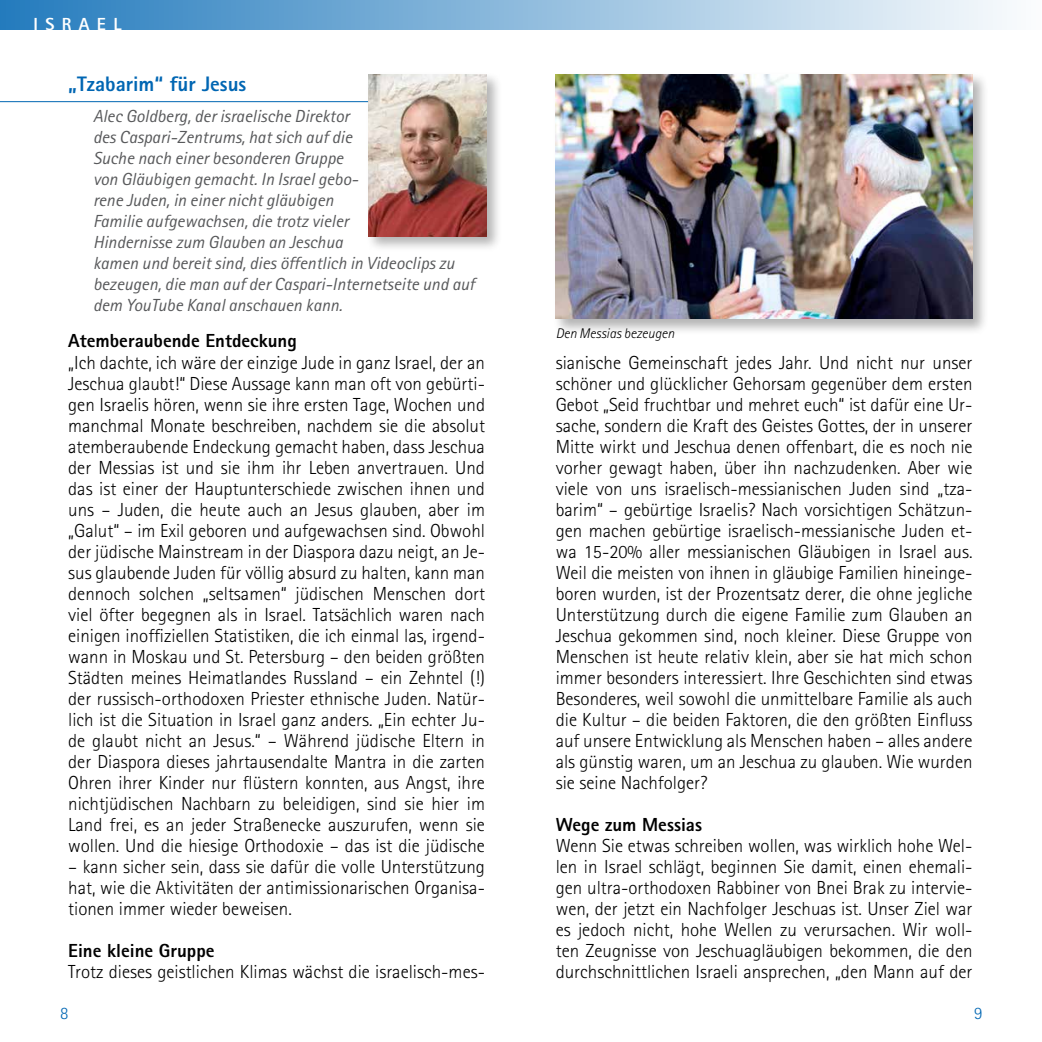
<style>
.page{position:relative;width:1042px;height:1042px;background:#fff}
.page>*{position:absolute;margin:0;border:0;box-sizing:border-box;transform-origin:0 0}
.t1{font:800 21px "Agfa Rotis Sans Serif";color:#0066b3}
.t2{font:300 18.9px/21px "Agfa Rotis Sans Serif";color:#000;text-align:justify}
.t3{font:800 18.9px "Agfa Rotis Sans Serif";color:#000}
.t4{font:italic 17.5px/21px "Agfa Rotis Sans Serif";color:#58595b}
.t5{font:800 17.5px "Agfa Rotis Sans Serif";letter-spacing:.42em;color:#fff}
.t6{font:300 17.5px "Agfa Rotis Sans Serif";color:#0066b3}
.t7{font:italic 300 14px "Agfa Rotis Sans Serif";color:#000}
</style>
<div class="page">
<div style="left:0;top:0;width:1042px;height:30px;background:linear-gradient(to right,#247bbd,#fbfcfd)"></div>
<div style="left:553px;top:72px;width:436px;height:263px;background:#000;opacity:.3"></div>
<img style="left:556px;top:74px;width:416px;height:244px">
<hr style="left:0;top:101px;width:486px;height:1px;background:#0066b3">
<div style="left:365px;top:72px;width:138px;height:181px;background:#000;opacity:.3"></div>
<img style="left:368px;top:74px;width:118px;height:162px">
<p class="t5" style="left:33px;top:13px;width:89px">ISRAEL</p>
<p class="t1" style="left:68px;top:70px;width:180px">„Tzabarim“ für Jesus</p>
<p class="t4" style="left:93px;top:106px;width:383px">Alec Goldberg, der israelische Direktor<br>des Caspari-Zentrums, hat sich auf die<br>Suche nach einer besonderen Gruppe<br>von Gläubigen gemacht. In Israel gebo-<br>rene Juden, in einer nicht gläubigen<br>Familie aufgewachsen, die trotz vieler<br>Hindernisse zum Glauben an Jeschua<br>kamen und bereit sind, dies öffentlich in Videoclips zu bezeugen, die man auf der Caspari-Internetseite und auf dem YouTube Kanal anschauen kann.</p>
<p class="t3" style="left:68px;top:329px;width:230px">Atemberaubende Entdeckung</p>
<p class="t2" style="left:68px;top:352px;width:418px">„Ich dachte, ich wäre der einzige Jude in ganz Israel, der an Jeschua glaubt!“ Diese Aussage kann man oft von gebürti&shy;gen Israelis hören, wenn sie ihre ersten Tage, Wochen und manchmal Monate beschreiben, nachdem sie die absolut atemberaubende Endeckung gemacht haben, dass Jeschua der Messias ist und sie ihm ihr Leben anvertrauen. Und das ist einer der Hauptunterschiede zwischen ihnen und uns – Juden, die heute auch an Jesus glauben, aber im „Galut“ – im Exil geboren und aufgewachsen sind. Obwohl der jüdische Mainstream in der Diaspora dazu neigt, an Je&shy;sus glaubende Juden für völlig absurd zu halten, kann man dennoch solchen „seltsamen“ jüdischen Menschen dort viel öfter begegnen als in Israel. Tatsächlich waren nach einigen inoffiziellen Statistiken, die ich einmal las, irgend&shy;wann in Moskau und St. Petersburg – den beiden größten Städten meines Heimatlandes Russland – ein Zehntel (!) der russisch-orthodoxen Priester ethnische Juden. Natür&shy;lich ist die Situation in Israel ganz anders. „Ein echter Ju&shy;de glaubt nicht an Jesus.“ – Während jüdische Eltern in der Diaspora dieses jahrtausendalte Mantra in die zarten Ohren ihrer Kinder nur flüstern konnten, aus Angst, ihre nichtjüdischen Nachbarn zu beleidigen, sind sie hier im Land frei, es an jeder Straßenecke auszurufen, wenn sie wollen. Und die hiesige Orthodoxie – das ist die jüdische</p>
<p class="t2" style="left:68px;top:856px;width:418px">– kann sicher sein, dass sie dafür die volle Unterstützung hat, wie die Aktivitäten der antimissionarischen Organisa&shy;tionen immer wieder beweisen.</p>
<p class="t3" style="left:68px;top:938px;width:148px">Eine kleine Gruppe</p>
<p class="t2" style="left:68px;top:961px;width:418px">Trotz dieses geistlichen Klimas wächst die israelisch-mes-</p>
<p class="t7" style="left:556px;top:325px;width:120px">Den Messias bezeugen</p>
<p class="t2" style="left:556px;top:352px;width:418px">sianische Gemeinschaft jedes Jahr. Und nicht nur unser schöner und glücklicher Gehorsam gegenüber dem ersten Gebot „Seid fruchtbar und mehret euch“ ist dafür eine Ur&shy;sache, sondern die Kraft des Geistes Gottes, der in unserer Mitte wirkt und Jeschua denen offenbart, die es noch nie vorher gewagt haben, über ihn nachzudenken. Aber wie viele von uns israelisch-messianischen Juden sind „tza&shy;barim“ – gebürtige Israelis? Nach vorsichtigen Schätzun&shy;gen machen gebürtige israelisch-messianische Juden et&shy;wa 15-20% aller messianischen Gläubigen in Israel aus.<br>Weil die meisten von ihnen in gläubige Familien hineinge&shy;boren wurden, ist der Prozentsatz derer, die ohne jegliche Unterstützung durch die eigene Familie zum Glauben an Jeschua gekommen sind, noch kleiner. Diese Gruppe von Menschen ist heute relativ klein, aber sie hat mich schon immer besonders interessiert. Ihre Geschichten sind etwas Besonderes, weil sowohl die unmittelbare Familie als auch die Kultur – die beiden Faktoren, die den größten Einfluss auf unsere Entwicklung als Menschen haben – alles andere als günstig waren, um an Jeschua zu glauben. Wie wurden sie seine Nachfolger?</p>
<p class="t3" style="left:556px;top:812px;width:148px">Wege zum Messias</p>
<p class="t2" style="left:556px;top:835px;width:418px">Wenn Sie etwas schreiben wollen, was wirklich hohe Wel&shy;len in Israel schlägt, beginnen Sie damit, einen ehemali&shy;gen ultra-orthodoxen Rabbiner von Bnei Brak zu intervie&shy;wen, der jetzt ein Nachfolger Jeschuas ist. Unser Ziel war es jedoch nicht, hohe Wellen zu verursachen. Wir woll&shy;ten Zeugnisse von Jeschuagläubigen bekommen, die den durchschnittlichen Israeli ansprechen, „den Mann auf der</p>
<p class="t6" style="left:60px;top:1003px;width:10px">8</p>
<p class="t6" style="left:974px;top:1003px;width:10px">9</p>
</div>
